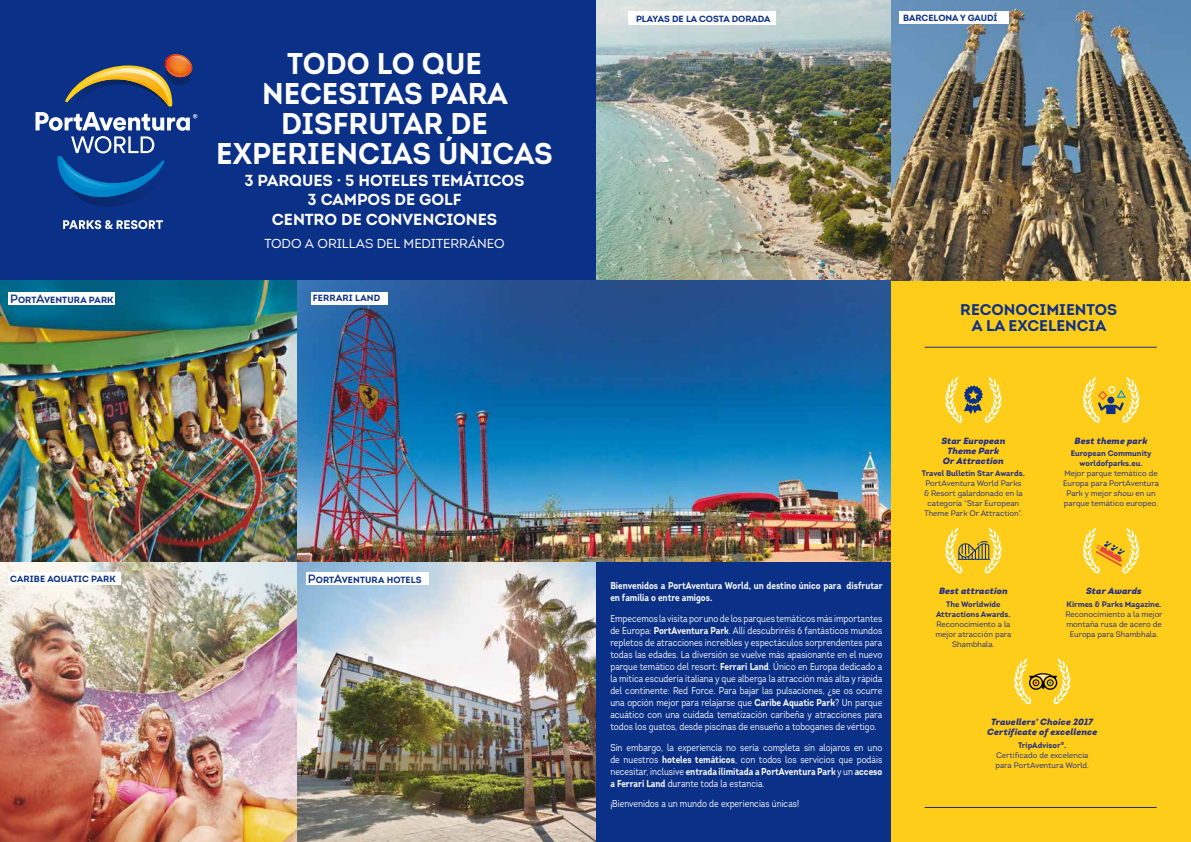
<style>
.page{position:relative;width:1191px;height:842px;background:#fff}
.page>*{position:absolute;margin:0;border:0;box-sizing:border-box;transform-origin:0 0}
.t1{font:30px/30px "Intro Bold Caps";color:#fff;text-align:center;scale:.96 1}
.t2{font:16px/19.2px "Intro Bold Caps";color:#fff;text-align:center}
.t3{font:700 15.5px/16px "Intro";color:#0e3087;text-align:center}
.t4{font:13px "Intro";letter-spacing:-.005em;color:#fff}
.t5{font:10px/12px "Intro";color:#fff;text-align:justify;scale:.83 1}
.t6{font:700 10px/12px "Intro";color:#fff;scale:.83 1}
.t7{font:italic 900 9px/10px "Intro";letter-spacing:.01em;color:#222b84;text-align:center}
.t8{font:9px "Intro Bold Caps";letter-spacing:.005em;color:#0b3087}
.t9{font:8px/10px "Intro";color:#222b84;text-align:center}
.t10{font:700 8px/10px "Intro";color:#222b84;text-align:center}
.s1{font-family:"Intro Semi Bold Alt";font-size:12px}
.s2{font-weight:700}
.s3{font-style:italic}
</style>
<div class="page">
<div style="left:890px;top:281px;width:301px;height:561px;background:#fecd1a"></div>
<img style="left:0;top:561px;width:581px;height:281px">
<div style="left:581px;top:281px;width:309px;height:561px;background:#0b3087"></div>
<img style="left:595px;top:0;width:596px;height:281px">
<div style="left:899px;top:12px;width:109px;height:12px;background:#fff"></div>
<div style="left:628px;top:12px;width:148px;height:13px;background:#fff"></div>
<div style="left:0;top:0;width:595px;height:281px;background:#0b3087"></div>
<img style="left:0;top:281px;width:890px;height:280px">
<div style="left:9px;top:292px;width:106px;height:12px;background:#fff"></div>
<div style="left:9px;top:573px;width:112px;height:12px;background:#fff"></div>
<div style="left:306px;top:573px;width:123px;height:12px;background:#fff"></div>
<img style="left:79px;top:197px;width:63px;height:10px">
<svg style="left:36px;top:54px;width:161px;height:143px"></svg>
<svg style="left:63px;top:220px;width:100px;height:9px"></svg>
<div style="left:311px;top:292px;width:76px;height:12px;background:#fff"></div>
<svg style="left:1014px;top:658px;width:56px;height:46px"></svg>
<svg style="left:945px;top:527px;width:56px;height:46px"></svg>
<svg style="left:1083px;top:527px;width:56px;height:46px"></svg>
<svg style="left:1083px;top:377px;width:56px;height:46px"></svg>
<svg style="left:945px;top:377px;width:56px;height:46px"></svg>
<hr style="left:924px;top:347px;width:232px;height:1px;background:#222b84">
<hr style="left:924px;top:807px;width:232px;height:1px;background:#222b84">
<p class="t8" style="left:10px;top:294px;width:105px"><span class="s1">P</span>ORT<span class="s1">A</span>VENTURA PARK</p>
<h1 class="t1" style="left:216px;top:48px;width:352px">TODO LO QUE<br>NECESITAS PARA<br>DISFRUTAR DE<br>EXPERIENCIAS ÚNICAS</h1>
<h2 class="t2" style="left:244px;top:171px;width:282px">3 PARQUES · 5 HOTELES TEMÁTICOS<br>3 CAMPOS DE GOLF<br>CENTRO DE CONVENCIONES</h2>
<h3 class="t4" style="left:264px;top:236px;width:242px">TODO A ORILLAS DEL MEDITERRÁNEO</h3>
<p class="t8" style="left:313px;top:292px;width:69px">FERRARI LAND</p>
<p class="t8" style="left:10px;top:573px;width:107px">CARIBE AQUATIC PARK</p>
<p class="t8" style="left:308px;top:574px;width:115px"><span class="s1">P</span>ORT<span class="s1">A</span>VENTURA HOTELS</p>
<p class="t8" style="left:636px;top:13px;width:136px">PLAYAS DE LA COSTA DORADA</p>
<p class="t8" style="left:903px;top:12px;width:96px">BARCELONA Y GAUDÍ</p>
<h3 class="t3" style="left:960px;top:301px;width:158px">RECONOCIMIENTOS<br>A LA EXCELENCIA</h3>
<p class="t6" style="left:610px;top:580px;width:329px">Bienvenidos a PortAventura World, un destino único para disfrutar en familia o entre amigos.</p>
<p class="t5" style="left:610px;top:612px;width:329px">Empecemos la visita por uno de los parques temáticos más importantes de Europa: <span class="s2">PortAventura Park</span>. Allí descubriréis 6 fantásticos mundos repletos de atracciones increíbles y espectáculos sorprendentes para todas las edades. La diversión se vuelve más apasionante en el nuevo parque temático del resort: <span class="s2">Ferrari Land</span>. Único en Europa dedicado a la mítica escudería italiana y que alberga la atracción más alta y rápida del continente: Red Force. Para bajar las pulsaciones, ¿se os ocurre una opción mejor para relajarse que <span class="s2">Caribe Aquatic Park</span>? Un parque acuático con una cuidada tematización caribeña y atracciones para todos los gustos, desde piscinas de ensueño a toboganes de vértigo.</p>
<p class="t5" style="left:610px;top:741px;width:329px">Sin embargo, la experiencia no sería completa sin alojaros en uno de nuestros <span class="s2">hoteles temáticos</span>, con todos los servicios que podáis necesitar, inclusive <span class="s2">entrada ilimitada a PortAventura Park</span> y un <span class="s2">acceso a Ferrari Land</span> durante toda la estancia.</p>
<p class="t5" style="left:610px;top:797px;width:229px">¡Bienvenidos a un mundo de experiencias únicas!</p>
<p class="t7" style="left:941px;top:435px;width:65px">Star European<br>Theme Park<br>Or Attraction</p>
<p class="t10" style="left:922px;top:469px;width:104px">Travel Bulletin Star Awards.</p>
<p class="t9" style="left:924px;top:479px;width:100px">PortAventura World Parks &amp; Resort galardonado en la categoría “Star European<br>Theme Park Or Attraction”.</p>
<p class="t7" style="left:939px;top:586px;width:70px">Best attraction</p>
<p class="t10" style="left:936px;top:599px;width:76px">The Worldwide<br>Attractions Awards.</p>
<p class="t9" style="left:935px;top:619px;width:78px">Reconocimiento a la mejor atracción para<br>Shambhala.</p>
<p class="t7" style="left:1074px;top:435px;width:74px">Best theme park</p>
<p class="t10" style="left:1070px;top:449px;width:82px">European Community worldofparks.eu.</p>
<p class="t9" style="left:1063px;top:469px;width:97px">Mejor parque temático de<br>Europa para PortAventura<br>Park y mejor <span class="s3">show</span> en un parque temático europeo.</p>
<p class="t7" style="left:1086px;top:586px;width:57px">Star Awards</p>
<p class="t10" style="left:1066px;top:599px;width:96px">Kirmes &amp; Parks Magazine.</p>
<p class="t9" style="left:1065px;top:609px;width:99px">Reconocimiento a la mejor montaña rusa de acero de<br>Europa para Shambhala.</p>
<p class="t7" style="left:987px;top:717px;width:111px">Travellers’ Choice 2017<br>Certificate of excellence</p>
<p class="t9" style="left:995px;top:740px;width:95px"><span class="s2">TripAdvisor</span><sup>®</sup><span class="s2">.<br></span>Certificado de excelencia para PortAventura World.</p>
</div>
